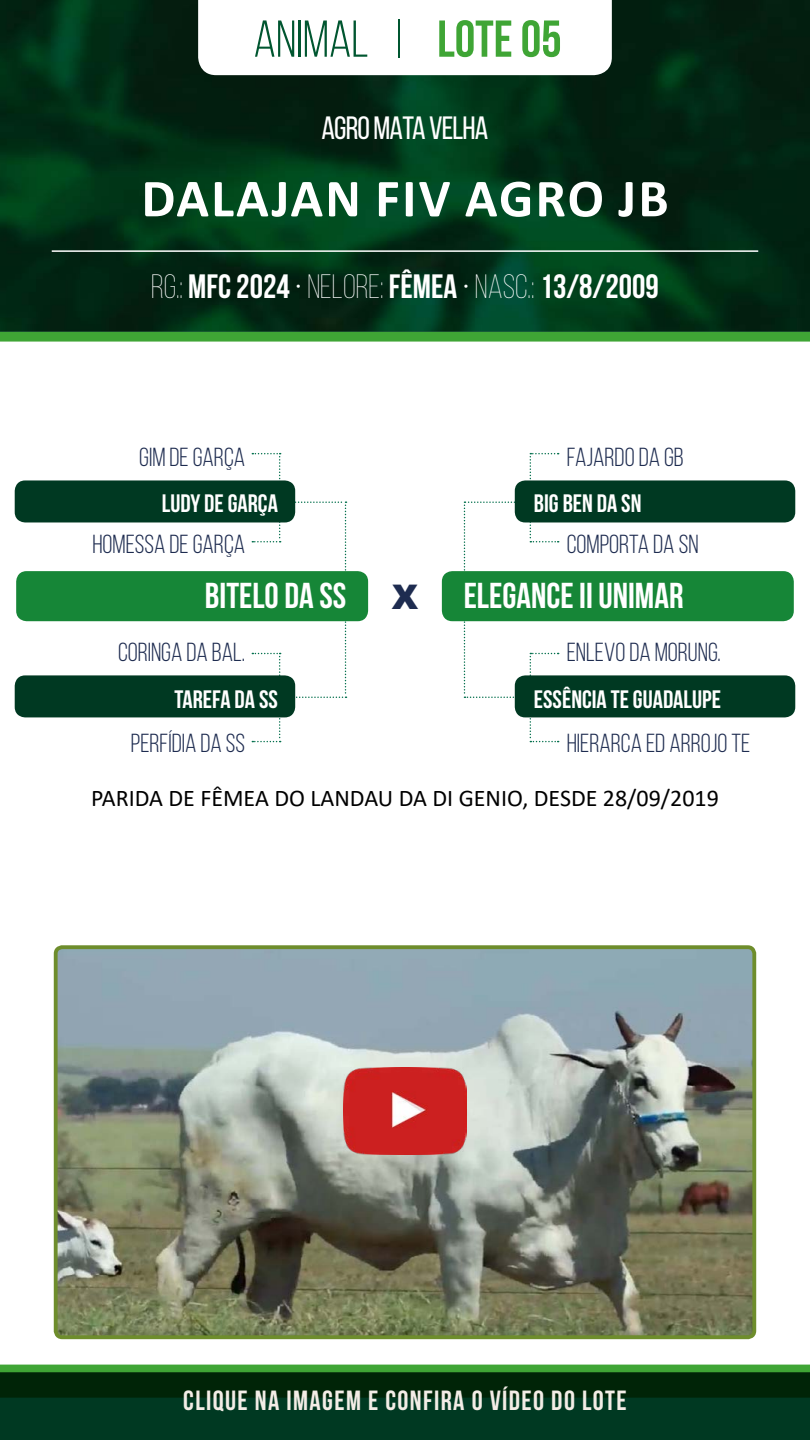
<style>
.page{position:relative;width:810px;height:1440px;background:#fff}
.page>*{position:absolute;margin:0;border:0;box-sizing:border-box;transform-origin:0 0}
.t1{font:700 54px "Calibri";letter-spacing:.04em;color:#fff}
.t2{font:51.75px "Bebas Neue";color:#005630}
.t3{font:700 36px "Bebas Neue";color:#fff}
.t4{font:900 33.9px "Arial";color:#1e2c50}
.t5{font:700 33.75px "Bebas Neue";color:#fff}
.t6{font:32.25px "Bebas Neue";letter-spacing:-.025em;color:#fff}
.t7{font:700 27.75px "Bebas Neue";letter-spacing:.05em;color:#f3ede6}
.t8{font:26.1px "Bebas Neue";color:#1e2c50}
.t9{font:700 25.2px "Bebas Neue";color:#fff}
.t10{font:24px "Calibri";color:#000}
.s1{color:#3fa535}
.s2{font-weight:300}
</style>
<div class="page">
<svg style="left:0;top:331px;width:810px;height:11px;background:#42a03c"></svg>
<div style="left:0;top:1365px;width:810px;height:7px;background:#3fa535"></div>
<img style="left:0;top:0;width:810px;height:331px">
<hr style="left:52px;top:250px;width:706px;height:2px;background:#fff">
<svg style="left:0;top:1372px;width:810px;height:68px;background:#003117"></svg>
<svg style="left:464px;top:453px;width:95px;height:289px"></svg>
<div style="left:442px;top:571px;width:352px;height:50px;background:#168637;border-radius:11px"></div>
<div style="left:515px;top:480px;width:280px;height:42px;background:#003922;border-radius:10px"></div>
<div style="left:515px;top:675px;width:280px;height:42px;background:#003922;border-radius:10px"></div>
<svg style="left:252px;top:453px;width:95px;height:289px"></svg>
<div style="left:16px;top:571px;width:352px;height:50px;background:#168637;border-radius:11px"></div>
<div style="left:15px;top:480px;width:280px;height:42px;background:#003922;border-radius:10px"></div>
<div style="left:15px;top:675px;width:280px;height:42px;background:#003922;border-radius:10px"></div>
<svg style="left:198px;top:0;width:414px;height:75px"></svg>
<img style="left:59px;top:950px;width:692px;height:384px">
<div style="left:54px;top:945px;width:702px;height:394px;border:4px solid #6e8d2c;border-radius:7px"></div>
<img style="left:344px;top:1068px;width:122px;height:86px">
<h2 class="t2" style="left:253px;top:11px;width:310px">ANIMAL | <span class="s1">LOTE 05</span></h2>
<p class="t6" style="left:321px;top:110px;width:169px">AGRO MATA VELHA</p>
<h1 class="t1" style="left:141px;top:160px;width:529px">DALAJAN FIV AGRO JB</h1>
<p class="t5" style="left:151px;top:268px;width:509px"><span class="s2">RG.:</span> MFC 2024 <span class="s2">• NELORE:</span> FÊMEA <span class="s2">• NASC.:</span> 13/8/2009</p>
<p class="t8" style="left:139px;top:443px;width:107px">GIM DE GARÇA</p>
<p class="t8" style="left:567px;top:443px;width:119px">FAJARDO DA GB</p>
<p class="t9" style="left:162px;top:489px;width:117px">LUDY DE GARÇA</p>
<p class="t8" style="left:92px;top:530px;width:154px">HOMESSA DE GARÇA</p>
<p class="t9" style="left:534px;top:489px;width:109px">BIG BEN DA SN</p>
<p class="t8" style="left:567px;top:530px;width:133px">COMPORTA DA SN</p>
<h3 class="t3" style="left:205px;top:575px;width:143px">BITELO DA SS</h3>
<p class="t4" style="left:392px;top:573px;width:28px">X</p>
<h3 class="t3" style="left:464px;top:575px;width:221px">ELEGANCE II UNIMAR</h3>
<p class="t8" style="left:118px;top:638px;width:129px">CORINGA DA BAL.</p>
<p class="t8" style="left:567px;top:638px;width:156px">ENLEVO DA MORUNG.</p>
<p class="t9" style="left:174px;top:686px;width:105px">TAREFA DA SS</p>
<p class="t8" style="left:131px;top:729px;width:116px">PERFÍDIA DA SS</p>
<p class="t9" style="left:534px;top:686px;width:189px">ESSÊNCIA TE GUADALUPE</p>
<p class="t8" style="left:567px;top:729px;width:185px">HIERARCA ED ARROJO TE</p>
<p class="t10" style="left:91px;top:781px;width:629px">PARIDA DE FÊMEA DO LANDAU DA DI GENIO, DESDE 28/09/2019</p>
<p class="t7" style="left:183px;top:1385px;width:445px">CLIQUE NA IMAGEM E CONFIRA O VÍDEO DO LOTE</p>
</div>
